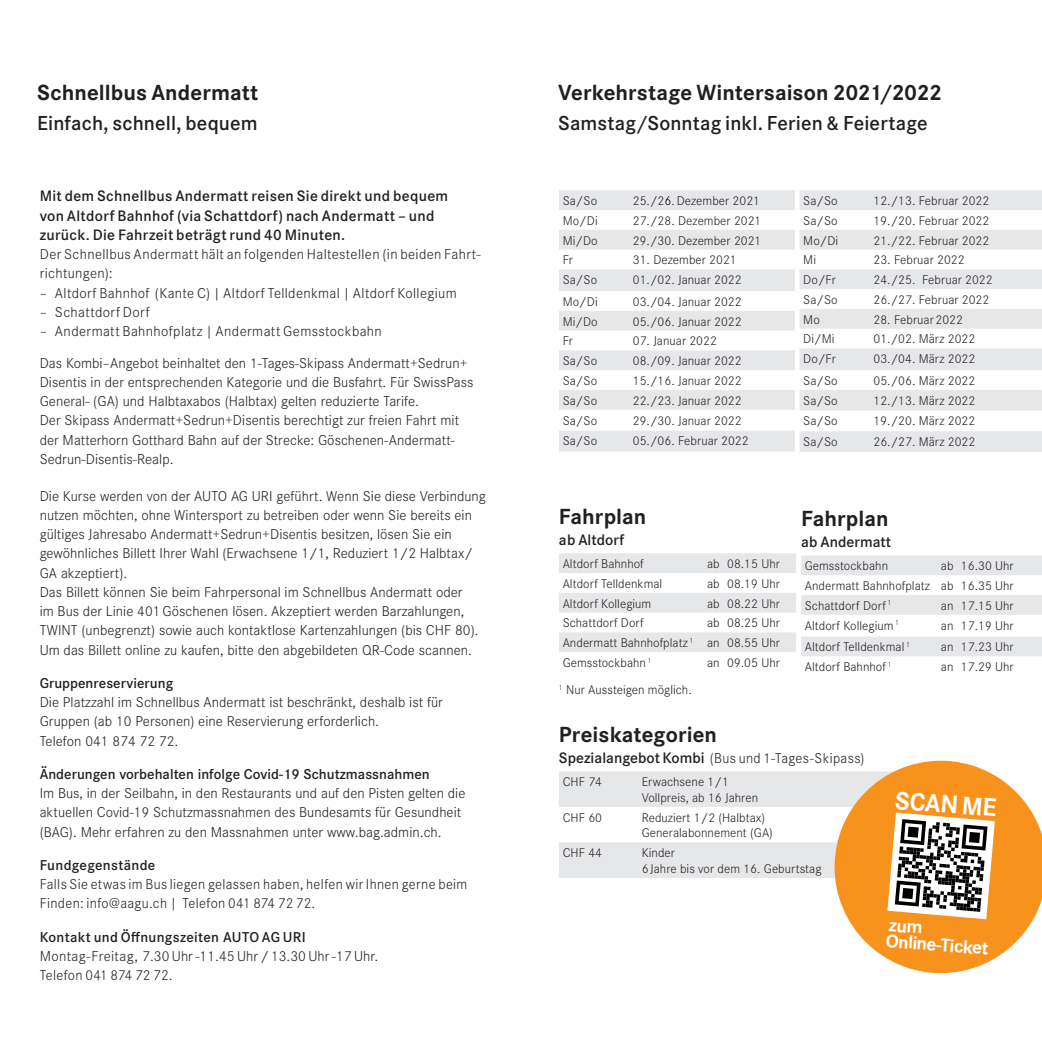
<style>
.page{position:relative;width:1042px;height:1042px;background:#fff}
.page>*{position:absolute;margin:0;border:0;box-sizing:border-box;transform-origin:0 0}
.t1{font:700 26.25px "Corporate S";color:#fff}
.t2{font:700 22.75px "Corporate S";letter-spacing:.005em;color:#231f20}
.t3{font:600 21px "Corporate S";letter-spacing:.005em;color:#231f20}
.t4{font:700 19.25px/15.4px "Corporate S";color:#fff}
.t5{font:600 15.75px/19.2px "Corporate S";letter-spacing:.02em;color:#231f20}
.t6{font:300 14.88px/19.2px "Corporate S";letter-spacing:.005em;color:#231f20}
.t7{font:300 14.88px/19.2px "Corporate S";letter-spacing:.025em;color:#231f20}
.t8{font:600 14.88px "Corporate S";letter-spacing:.005em;color:#231f20}
.t9{font:300 13.12px/19.8px "Corporate S";letter-spacing:.005em;color:#231f20}
.s1{color:#000}
.s2{font-weight:600;font-size:15.75px}
</style>
<div class="page">
<svg style="left:559px;top:190px;width:236px;height:261px;fill:#e6e7e9"></svg>
<svg style="left:800px;top:190px;width:242px;height:262px;fill:#e6e7e9"></svg>
<svg style="left:848px;top:761px;width:194px;height:212px;fill:#f7931d"></svg>
<svg style="left:559px;top:553px;width:483px;height:103px"></svg>
<svg style="left:559px;top:771px;width:436px;height:148px"></svg>
<h2 class="t2" style="left:37px;top:80px;width:223px">Schnellbus Andermatt</h2>
<h3 class="t3" style="left:37px;top:111px;width:222px">Einfach, schnell, bequem</h3>
<p class="t5" style="left:40px;top:187px;width:410px">Mit dem Schnellbus Andermatt reisen Sie direkt und bequem von Altdorf Bahnhof (via Schattdorf) nach Andermatt – und zurück. Die Fahrzeit beträgt rund 40 Minuten.</p>
<p class="t7" style="left:40px;top:245px;width:442px">Der Schnellbus Andermatt hält an folgenden Haltestellen (in beiden Fahrt&shy;richtungen):</p>
<p class="t7" style="left:40px;top:283px;width:418px">– Altdorf Bahnhof (Kante C) | Altdorf Telldenkmal | Altdorf Kollegium</p>
<p class="t7" style="left:40px;top:302px;width:112px">– Schattdorf Dorf</p>
<p class="t6" style="left:40px;top:315px;width:429px;line-height:31.5px">– Andermatt Bahnhofplatz | Andermatt Gemsstockbahn<br>Das Kombi–Angebot beinhaltet den 1-Tages-Skipass Andermatt+Sedrun+</p>
<p class="t6" style="left:40px;top:372px;width:435px">Disentis in der entsprechenden Kategorie und die Busfahrt. Für SwissPass General- (GA) und Halbtaxabos (Halbtax) gelten reduzierte Tarife.<br>Der Skipass Andermatt+Sedrun+Disentis berechtigt zur freien Fahrt mit der Matterhorn Gotthard Bahn auf der Strecke: Göschenen-Andermatt-Sedrun-Disentis-Realp.</p>
<p class="t6" style="left:40px;top:486px;width:448px">Die Kurse werden von der AUTO AG URI geführt. Wenn Sie diese Verbindung nutzen möchten, ohne Wintersport zu betreiben oder wenn Sie bereits ein gültiges Jahresabo Andermatt+Sedrun+Disentis besitzen, lösen Sie ein gewöhnliches Billett Ihrer Wahl (Erwachsene 1/1, Reduziert 1/2 Halbtax/ GA akzeptiert).<br>Das Billett können Sie beim Fahrpersonal im Schnellbus Andermatt oder<br>im Bus der Linie 401Göschenen lösen. Akzeptiert werden Barzahlungen, TWINT (unbegrenzt) sowie auch kontaktlose Kartenzahlungen (bis CHF 80).<br>Um das Billett online zu kaufen, bitte den abgebildeten QR-Code scannen.</p>
<p class="t8" style="left:40px;top:674px;width:135px">Gruppenreservierung</p>
<p class="t6" style="left:40px;top:693px;width:405px">Die Platzzahl im Schnellbus Andermatt ist beschränkt, deshalb ist für<br>Gruppen (ab 10 Personen) eine Reservierung erforderlich.<br>Telefon 041 874 72 72.</p>
<p class="t8" style="left:40px;top:765px;width:391px">Änderungen vorbehalten infolge Covid-19 Schutzmassnahmen</p>
<p class="t6" style="left:40px;top:784px;width:427px">Im Bus, in der Seilbahn, in den Restaurants und auf den Pisten gelten die aktuellen Covid-19 Schutzmassnahmen des Bundesamts für Gesundheit (BAG). Mehr erfahren zu den Massnahmen unter www.bag.admin.ch.</p>
<p class="t8" style="left:40px;top:856px;width:117px">Fundgegenstände</p>
<p class="t7" style="left:40px;top:875px;width:429px">Falls Sie etwas im Bus liegen gelassen haben, helfen wir Ihnen gerne beim<br>Finden: info@aagu.ch | Telefon 041 874 72 72.</p>
<p class="t8" style="left:40px;top:928px;width:267px">Kontakt und Öffnungszeiten AUTO AG URI</p>
<p class="t6" style="left:40px;top:946px;width:340px">Montag-Freitag, 7.30 Uhr -11.45 Uhr / 13.30 Uhr -17 Uhr.<br>Telefon 041 874 72 72.</p>
<h2 class="t2" style="left:558px;top:79px;width:385px">Verkehrstage Wintersaison 2021/2022</h2>
<h3 class="t3" style="left:558px;top:111px;width:371px">Samstag/Sonntag inkl. Ferien &amp; Feiertage</h3>
<p class="t9" style="left:563px;top:191px;width:36px">Sa/So</p>
<p class="t9" style="left:633px;top:191px;width:129px">25./2<span class="s1">6</span>.Dezember 2021</p>
<p class="t9" style="left:563px;top:211px;width:37px">Mo/Di</p>
<p class="t9" style="left:633px;top:211px;width:130px">27./28. Dezember 2021</p>
<p class="t9" style="left:563px;top:230px;width:37px">Mi/Do</p>
<p class="t9" style="left:633px;top:230px;width:130px">29./30. Dezember 2021</p>
<p class="t9" style="left:563px;top:250px;width:12px">Fr</p>
<p class="t9" style="left:633px;top:250px;width:105px">31. Dezember 2021</p>
<p class="t9" style="left:563px;top:270px;width:36px">Sa/So</p>
<p class="t9" style="left:633px;top:270px;width:110px">01./02. Januar 2022</p>
<p class="t9" style="left:563px;top:292px;width:37px">Mo/Di</p>
<p class="t9" style="left:633px;top:292px;width:110px">03./04. Januar 2022</p>
<p class="t9" style="left:563px;top:312px;width:37px">Mi/Do</p>
<p class="t9" style="left:633px;top:312px;width:110px">05./06. Januar 2022</p>
<p class="t9" style="left:563px;top:331px;width:12px">Fr</p>
<p class="t9" style="left:633px;top:331px;width:85px">07. Januar 2022</p>
<p class="t9" style="left:563px;top:351px;width:36px">Sa/So</p>
<p class="t9" style="left:633px;top:351px;width:110px">08./09. Januar 2022</p>
<p class="t9" style="left:563px;top:371px;width:36px">Sa/So</p>
<p class="t9" style="left:633px;top:371px;width:110px">15./16. Januar 2022</p>
<p class="t9" style="left:563px;top:391px;width:36px">Sa/So</p>
<p class="t9" style="left:633px;top:391px;width:110px">22./23. Januar 2022</p>
<p class="t9" style="left:563px;top:410px;width:36px">Sa/So</p>
<p class="t9" style="left:633px;top:410px;width:110px">29./30. Januar 2022</p>
<p class="t9" style="left:563px;top:431px;width:36px">Sa/So</p>
<p class="t9" style="left:633px;top:431px;width:117px">05./06. Februar 2022</p>
<p class="t9" style="left:803px;top:191px;width:36px">Sa/So</p>
<p class="t9" style="left:873px;top:191px;width:117px">12./13. Februar 2022</p>
<p class="t9" style="left:803px;top:211px;width:36px">Sa/So</p>
<p class="t9" style="left:873px;top:211px;width:117px">19./20. Februar 2022</p>
<p class="t9" style="left:803px;top:230px;width:37px">Mo/Di</p>
<p class="t9" style="left:873px;top:230px;width:117px">21./22. Februar 2022</p>
<p class="t9" style="left:803px;top:250px;width:14px">Mi</p>
<p class="t9" style="left:873px;top:250px;width:93px">23. Februar 2022</p>
<p class="t9" style="left:803px;top:270px;width:34px">Do/Fr</p>
<p class="t9" style="left:873px;top:270px;width:121px">24./25. Februar 2022</p>
<p class="t9" style="left:803px;top:290px;width:36px">Sa/So</p>
<p class="t9" style="left:873px;top:290px;width:117px">26./27. Februar 2022</p>
<p class="t9" style="left:803px;top:310px;width:18px">Mo</p>
<p class="t9" style="left:873px;top:310px;width:91px">28. Februar 2022</p>
<p class="t9" style="left:803px;top:329px;width:33px">Di/Mi</p>
<p class="t9" style="left:873px;top:329px;width:103px">01./02. März 2022</p>
<p class="t9" style="left:803px;top:349px;width:34px">Do/Fr</p>
<p class="t9" style="left:873px;top:349px;width:103px">03./04. März 2022</p>
<p class="t9" style="left:803px;top:371px;width:36px">Sa/So</p>
<p class="t9" style="left:873px;top:371px;width:103px">05./06. März 2022</p>
<p class="t9" style="left:803px;top:391px;width:36px">Sa/So</p>
<p class="t9" style="left:873px;top:391px;width:103px">12./13. März 2022</p>
<p class="t9" style="left:803px;top:411px;width:36px">Sa/So</p>
<p class="t9" style="left:873px;top:411px;width:103px">19./20. März 2022</p>
<p class="t9" style="left:803px;top:432px;width:36px">Sa/So</p>
<p class="t9" style="left:873px;top:432px;width:103px">26./27. März 2022</p>
<h2 class="t2" style="left:559px;top:503px;width:89px">Fahrplan</h2>
<p class="t5" style="left:559px;top:530px;width:67px">ab Altdorf</p>
<p class="t9" style="left:563px;top:554px;width:83px">Altdorf Bahnhof</p>
<p class="t9" style="left:707px;top:554px;width:74px">ab 08.15 Uhr</p>
<p class="t9" style="left:563px;top:574px;width:101px">Altdorf Telldenkmal</p>
<p class="t9" style="left:707px;top:574px;width:74px">ab 08.19 Uhr</p>
<p class="t9" style="left:563px;top:593px;width:90px">Altdorf Kollegium</p>
<p class="t9" style="left:707px;top:593px;width:74px">ab 08.22 Uhr</p>
<p class="t9" style="left:563px;top:613px;width:83px">Schattdorf Dorf</p>
<p class="t9" style="left:563px;top:613px;width:219px;text-align:justify;text-indent:144px">ab 08.25 Uhr Andermatt Bahnhofplatz <sup>1</sup> an 08.55 Uhr Gemsstockbahn <sup>1</sup></p>
<p class="t9" style="left:707px;top:653px;width:74px">an 09.05 Uhr</p>
<h2 class="t2" style="left:801px;top:505px;width:89px">Fahrplan</h2>
<p class="t5" style="left:801px;top:532px;width:92px">ab Andermatt</p>
<p class="t9" style="left:805px;top:556px;width:85px">Gemsstockbahn</p>
<p class="t9" style="left:805px;top:556px;width:210px;text-align:justify;text-indent:136px">ab 16.30 Uhr Andermatt Bahnhofplatz ab 16.35 Uhr Schattdorf Dorf <sup>1</sup></p>
<p class="t9" style="left:941px;top:596px;width:74px">an 17.15 Uhr</p>
<p class="t9" style="left:805px;top:615px;width:96px">Altdorf Kollegium <sup>1</sup></p>
<p class="t9" style="left:941px;top:615px;width:74px">an 17.19 Uhr</p>
<p class="t9" style="left:805px;top:637px;width:107px">Altdorf Telldenkmal <sup>1</sup></p>
<p class="t9" style="left:941px;top:637px;width:74px">an 17.23 Uhr</p>
<p class="t9" style="left:805px;top:657px;width:88px">Altdorf Bahnhof <sup>1</sup></p>
<p class="t9" style="left:941px;top:657px;width:74px">an 17.29 Uhr</p>
<p class="t9" style="left:559px;top:680px;width:134px"><sup>1</sup> Nur Aussteigen möglich.</p>
<h2 class="t2" style="left:559px;top:721px;width:160px">Preiskategorien</h2>
<p class="t7" style="left:559px;top:748px;width:307px"><span class="s2">Spezialangebot Kombi</span> (Bus und 1-Tages-Skipass)</p>
<p class="t9" style="left:563px;top:772px;width:41px">CHF 74</p>
<p class="t9" style="left:642px;top:774px;width:118px;line-height:15.8px">Erwachsene 1/1<br>Vollpreis, ab 16 Jahren</p>
<p class="t9" style="left:563px;top:807px;width:41px">CHF 60</p>
<p class="t9" style="left:642px;top:809px;width:133px;line-height:15.8px">Reduziert 1/2 (Halbtax)<br>Generalabonnement (GA)</p>
<p class="t9" style="left:563px;top:843px;width:41px">CHF 44</p>
<p class="t9" style="left:642px;top:845px;width:181px;line-height:15.8px">Kinder<br>6 Jahre bis vor dem 16. Geburtstag</p>
<h1 class="t1" style="left:896px;top:784px;width:103px;rotate:5deg">SCANME</h1>
<p class="t4" style="left:888px;top:917px;width:104px;rotate:5deg">zum<br>Online-Ticket</p>
</div>
